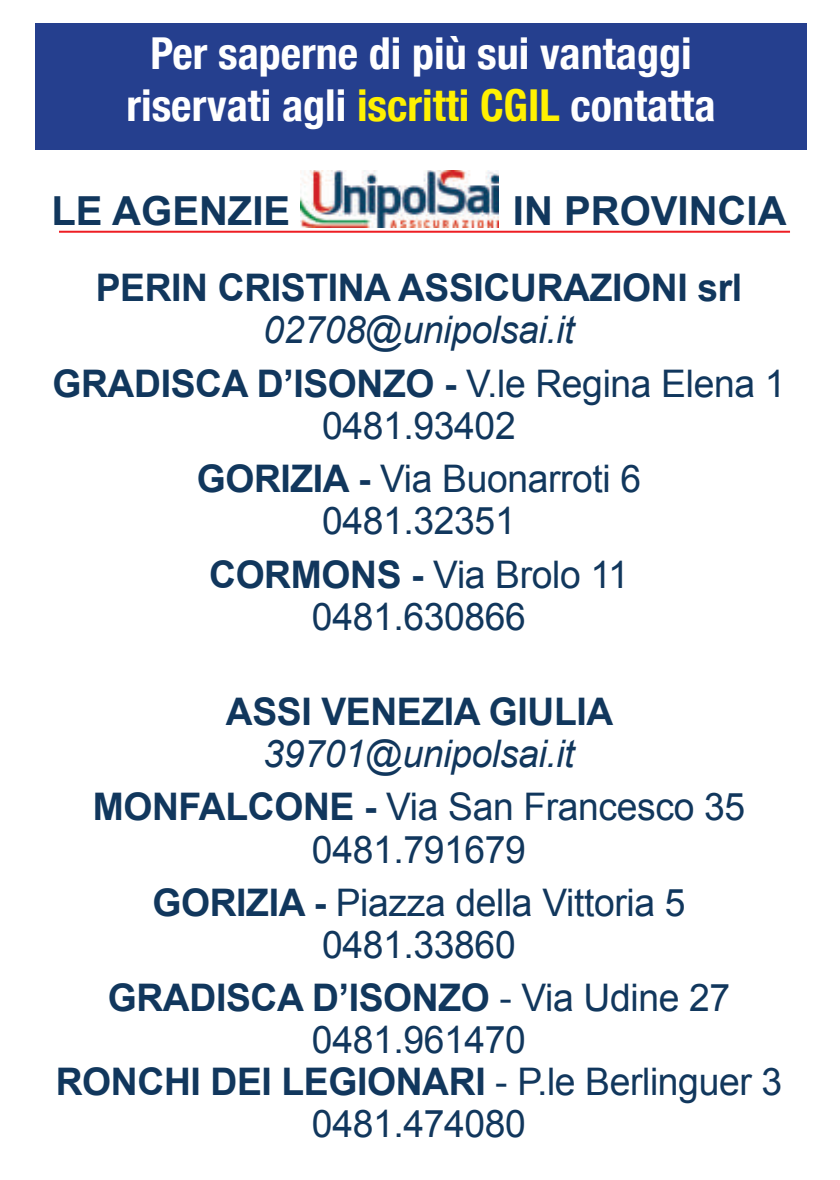
<style>
.page{position:relative;width:840px;height:1180px;background:#fff}
.page>*{position:absolute;margin:0;border:0;box-sizing:border-box;transform-origin:0 0}
.t1{font:700 condensed 44px/52.8px "Helvetica Neue";color:#fff;text-align:center}
.t2{font:700 40px "Arial";color:#11375d}
.t3{font:38px/53.2px "Arial";letter-spacing:-.01em;color:#11375d;text-align:center}
.t4{font:italic 38px/53.2px "Arial";letter-spacing:-.01em;color:#11375d;text-align:center}
.t5{font:700 38px "Arial";letter-spacing:-.01em;color:#11375d}
.s1{color:#fff101}
.s2{font-weight:700;font-style:normal}
.s3{font-style:normal}
.s4{font-weight:700}
</style>
<div class="page">
<hr style="left:59px;top:231px;width:730px;height:2px;background:#ee1d23">
<img style="left:300px;top:170px;width:198px;height:57px">
<div style="left:35px;top:23px;width:771px;height:127px;background:#253f8e"></div>
<p class="t1" style="left:126px;top:23px;width:590px">Per saperne di più sui vantaggi riservati agli <span class="s1">iscritti CGIL</span> contatta</p>
<p class="t2" style="left:51px;top:185px;width:240px">LE AGENZIE</p>
<p class="t2" style="left:512px;top:185px;width:275px">IN PROVINCIA</p>
<p class="t5" style="left:96px;top:263px;width:647px">PERIN CRISTINA ASSICURAZIONI srl</p>
<p class="t4" style="left:52px;top:304px;width:734px">02708@unipolsai.it<br><span class="s2">GRADISCA D’ISONZO -</span> <span class="s3">V.le Regina Elena 1</span></p>
<p class="t3" style="left:197px;top:399px;width:445px">0481.93402<br><span class="s4">GORIZIA -</span> Via Buonarroti 6</p>
<p class="t3" style="left:209px;top:494px;width:421px">0481.32351<br><span class="s4">CORMONS -</span> Via Brolo 11</p>
<p class="t3" style="left:312px;top:590px;width:215px">0481.630866</p>
<p class="t5" style="left:226px;top:686px;width:389px">ASSI VENEZIA GIULIA</p>
<p class="t4" style="left:93px;top:727px;width:653px">39701@unipolsai.it<br><span class="s2">MONFALCONE -</span> <span class="s3">Via San Francesco 35</span></p>
<p class="t3" style="left:152px;top:822px;width:534px">0481.791679<br><span class="s4">GORIZIA -</span> Piazza della Vittoria 5</p>
<p class="t3" style="left:108px;top:918px;width:623px">0481.33860<br><span class="s4">GRADISCA D’ISONZO</span> - Via Udine 27</p>
<p class="t3" style="left:56px;top:1019px;width:727px;line-height:42px">0481.961470<br><span class="s4">RONCHI DEI LEGIONARI</span> - P.le Berlinguer 3<br>0481.474080</p>
</div>
